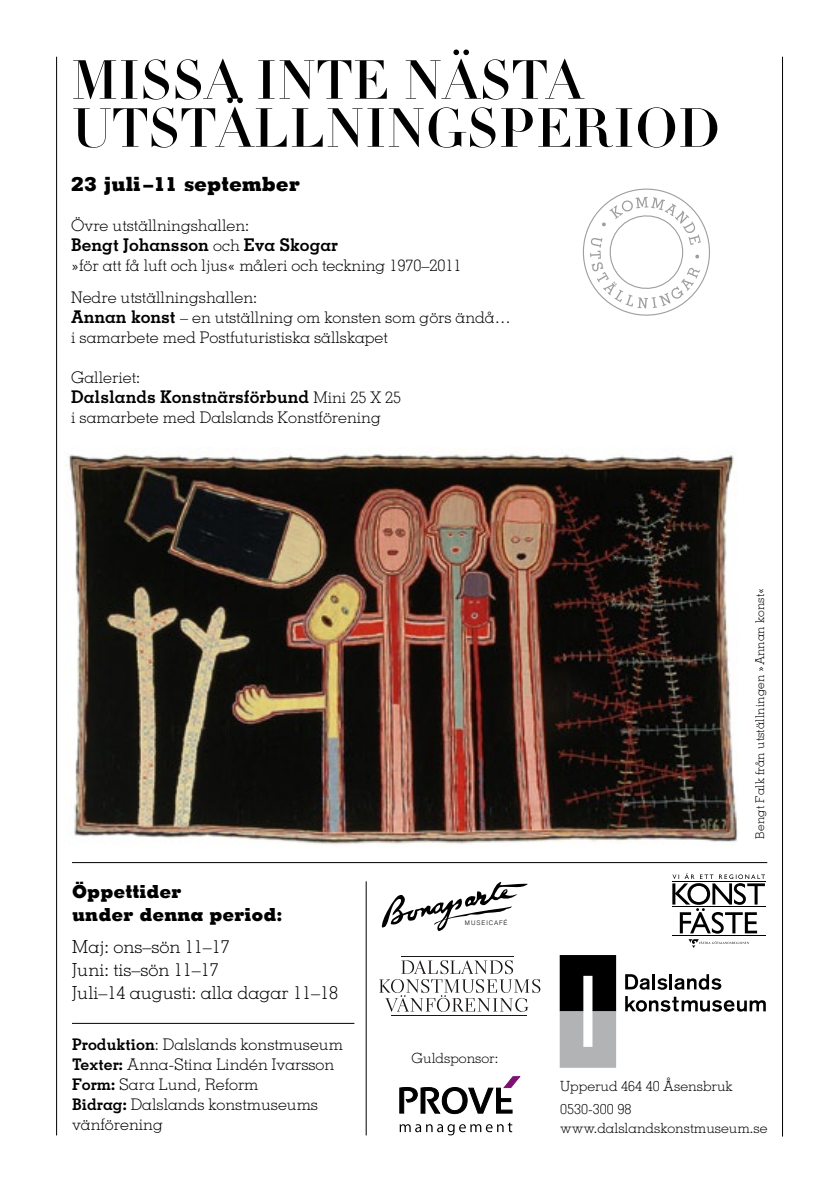
<style>
.page{position:relative;width:840px;height:1191px;background:#fff}
.page>*{position:absolute;margin:0;border:0;box-sizing:border-box;transform-origin:0 0}
.t1{font:54px/48px "Didot LH Headline";color:#000}
.t2{font:800 19.6px "Memphis";color:#000}
.t3{font:300 18px/23px "Memphis";color:#000}
.t4{font:800 18px/23px "Memphis";color:#000}
.t5{font:700 17.6px "Memphis";color:#000}
.t6{font:300 16px/20px "Memphis";color:#000}
.t7{font:300 14px/23px "Memphis";color:#000}
.t8{font:300 12px "Memphis";letter-spacing:.01em;color:#000}
.t9{font:300 6.6px "Akzidenz Grotesk BE";letter-spacing:.14em;color:#000}
.s1{font-weight:300;font-size:16px}
.s2{font-weight:700;font-size:17.6px}
.s3{font-weight:700}
</style>
<div class="page">
<hr style="left:671px;top:881px;width:93px;height:1px;background:#000">
<hr style="left:671px;top:906px;width:93px;height:1px;background:#000">
<hr style="left:671px;top:935px;width:93px;height:1px;background:#000">
<svg style="left:688px;top:939px;width:60px;height:9px"></svg>
<svg style="left:672px;top:873px;width:92px;height:60px"></svg>
<svg style="left:379px;top:960px;width:161px;height:51px"></svg>
<hr style="left:401px;top:956px;width:112px;height:1px;background:#1a161a">
<hr style="left:391px;top:1015px;width:135px;height:1px;background:#1a161a">
<svg style="left:399px;top:1122px;width:113px;height:13px"></svg>
<svg style="left:399px;top:1076px;width:121px;height:38px"></svg>
<svg style="left:559px;top:955px;width:56px;height:112px"></svg>
<svg style="left:625px;top:974px;width:96px;height:15px"></svg>
<svg style="left:625px;top:996px;width:140px;height:15px"></svg>
<svg style="left:582px;top:188px;width:128px;height:128px"></svg>
<hr style="left:72px;top:1023px;width:282px;height:1px;background:#000">
<hr style="left:72px;top:862px;width:694px;height:1px;background:#000">
<svg style="left:381px;top:882px;width:146px;height:49px"></svg>
<hr style="left:56px;top:57px;width:1px;height:1078px;background:#000">
<hr style="left:365px;top:881px;width:1px;height:254px;background:#000">
<img style="left:65px;top:453px;width:673px;height:392px">
<hr style="left:781px;top:57px;width:1px;height:1079px;background:#000">
<p class="t1" style="left:71px;top:58px;width:651px">MISSA INTE NÄSTA<br>UTSTÄLLNINGSPERIOD</p>
<p class="t2" style="left:71px;top:171px;width:230px">23 juli –11 september</p>
<p class="t6" style="left:71px;top:215px;width:179px">Övre utställningshallen:</p>
<p class="t5" style="left:71px;top:233px;width:268px">Bengt Johansson <span class="s1">och</span> Eva Skogar</p>
<p class="t6" style="left:71px;top:249px;width:391px;line-height:32px">»för att få luft och ljus« måleri och teckning 1970–2011<br>Nedre utställningshallen:</p>
<p class="t6" style="left:71px;top:307px;width:441px"><span class="s2">Annan konst</span> – en utställning om konsten som görs ändå… i samarbete med Postfuturistiska sällskapet</p>
<p class="t6" style="left:71px;top:367px;width:70px">Galleriet:</p>
<p class="t5" style="left:71px;top:385px;width:331px">Dalslands Konstnärsförbund <span class="s1">Mini 25 X 25</span></p>
<p class="t6" style="left:71px;top:407px;width:311px">i samarbete med Dalslands Konstförening</p>
<p class="t4" style="left:72px;top:879px;width:211px">Öppettider<br>under denna period:</p>
<p class="t3" style="left:72px;top:935px;width:267px">Maj: ons–sön 11–17<br>Juni: tis–sön 11–17<br>Juli–14 augusti: alla dagar 11–18</p>
<p class="t9" style="left:464px;top:919px;width:44px">MUSEICAFÉ</p>
<p class="t8" style="left:752px;top:838px;width:252px;rotate:-90deg">Bengt Falk från utställningen »Annan konst«</p>
<p class="t6" style="left:72px;top:1033px;width:272px"><span class="s3">Produktion</span>: Dalslands konstmuseum<br><span class="s3">Texter:</span> Anna-Stina Lindén Ivarsson<br><span class="s3">Form:</span> Sara Lund, Reform<br><span class="s3">Bidrag:</span> Dalslands konstmuseums vänförening</p>
<p class="t7" style="left:411px;top:1046px;width:88px">Guldsponsor:</p>
<p class="t7" style="left:560px;top:1074px;width:174px">Upperud 464 40 Åsensbruk<br>0530-300 98</p>
<p class="t7" style="left:560px;top:1116px;width:209px">www.dalslandskonstmuseum.se</p>
</div>
